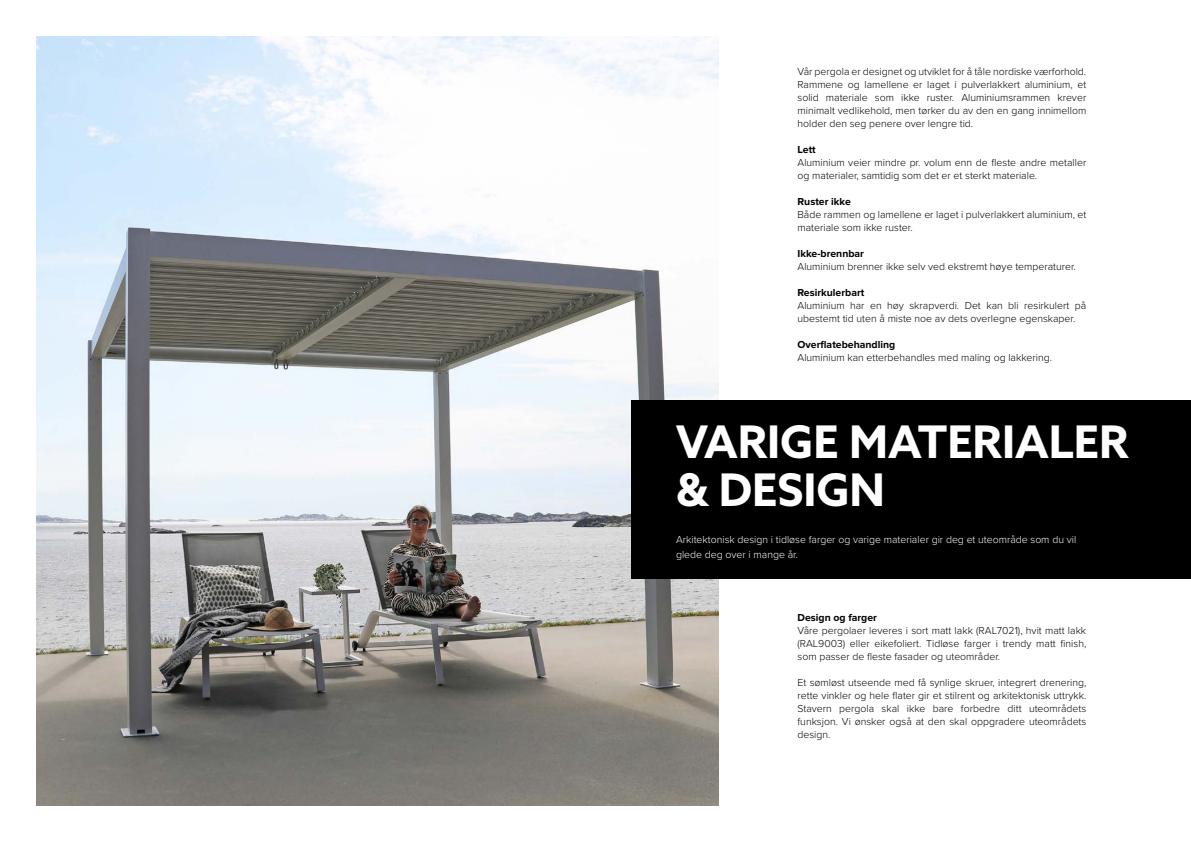
<style>
.page{position:relative;width:1191px;height:842px;background:#fff}
.page>*{position:absolute;margin:0;border:0;box-sizing:border-box;transform-origin:0 0}
.t1{font:700 45px/48px "Azo Sans";color:#fff}
.t2{font:300 10.5px/13px "Proxima Nova";color:#000;text-align:justify}
.t3{font:300 10.5px/15px "Proxima Nova";color:#fff}
.t4{font:700 10.5px "Proxima Nova";color:#000}
</style>
<div class="page">
<img style="left:36px;top:36px;width:682px;height:770px">
<div style="left:631px;top:400px;width:560px;height:178px;background:#000"></div>
<p class="t2" style="left:797px;top:64px;width:290px">Vår pergola er designet og utviklet for å tåle nordiske værforhold.<br>Rammene og lamellene er laget i pulverlakkert aluminium, et solid materiale som ikke ruster. Aluminiumsrammen krever minimalt vedlikehold, men tørker du av den en gang innimellom holder den seg penere over lengre tid.</p>
<p class="t4" style="left:797px;top:143px;width:20px">Lett</p>
<p class="t2" style="left:797px;top:155px;width:290px">Aluminium veier mindre pr. volum enn de fleste andre metaller og materialer, samtidig som det er et sterkt materiale.</p>
<p class="t4" style="left:797px;top:195px;width:55px">Ruster ikke</p>
<p class="t2" style="left:797px;top:207px;width:290px">Både rammen og lamellene er laget i pulverlakkert aluminium, et materiale som ikke ruster.</p>
<p class="t4" style="left:797px;top:247px;width:68px">Ikke-brennbar</p>
<p class="t2" style="left:797px;top:259px;width:280px">Aluminium brenner ikke selv ved ekstremt høye temperaturer.</p>
<p class="t4" style="left:797px;top:286px;width:68px">Resirkulerbart</p>
<p class="t2" style="left:797px;top:298px;width:290px">Aluminium har en høy skrapverdi. Det kan bli resirkulert på ubestemt tid uten å miste noe av dets overlegne egenskaper.</p>
<p class="t4" style="left:797px;top:338px;width:99px">Overflatebehandling</p>
<p class="t2" style="left:797px;top:350px;width:256px">Aluminium kan etterbehandles med maling og lakkering.</p>
<h1 class="t1" style="left:676px;top:417px;width:454px">VARIGE MATERIALER &amp; DESIGN</h1>
<p class="t3" style="left:676px;top:531px;width:402px">Arkitektonisk design i tidløse farger og varige materialer gir deg et uteområde som du vil glede deg over i mange år.</p>
<p class="t4" style="left:797px;top:612px;width:81px">Design og farger</p>
<p class="t2" style="left:797px;top:624px;width:290px">Våre pergolaer leveres i sort matt lakk (RAL7021), hvit matt lakk (RAL9003) eller eikefoliert. Tidløse farger i trendy matt finish, som passer de fleste fasader og uteområder.</p>
<p class="t2" style="left:797px;top:676px;width:290px">Et sømløst utseende med få synlige skruer, integrert drenering, rette vinkler og hele flater gir et stilrent og arkitektonisk uttrykk.<br>Stavern pergola skal ikke bare forbedre ditt uteområdets funksjon. Vi ønsker også at den skal oppgradere uteområdets design.</p>
</div>
